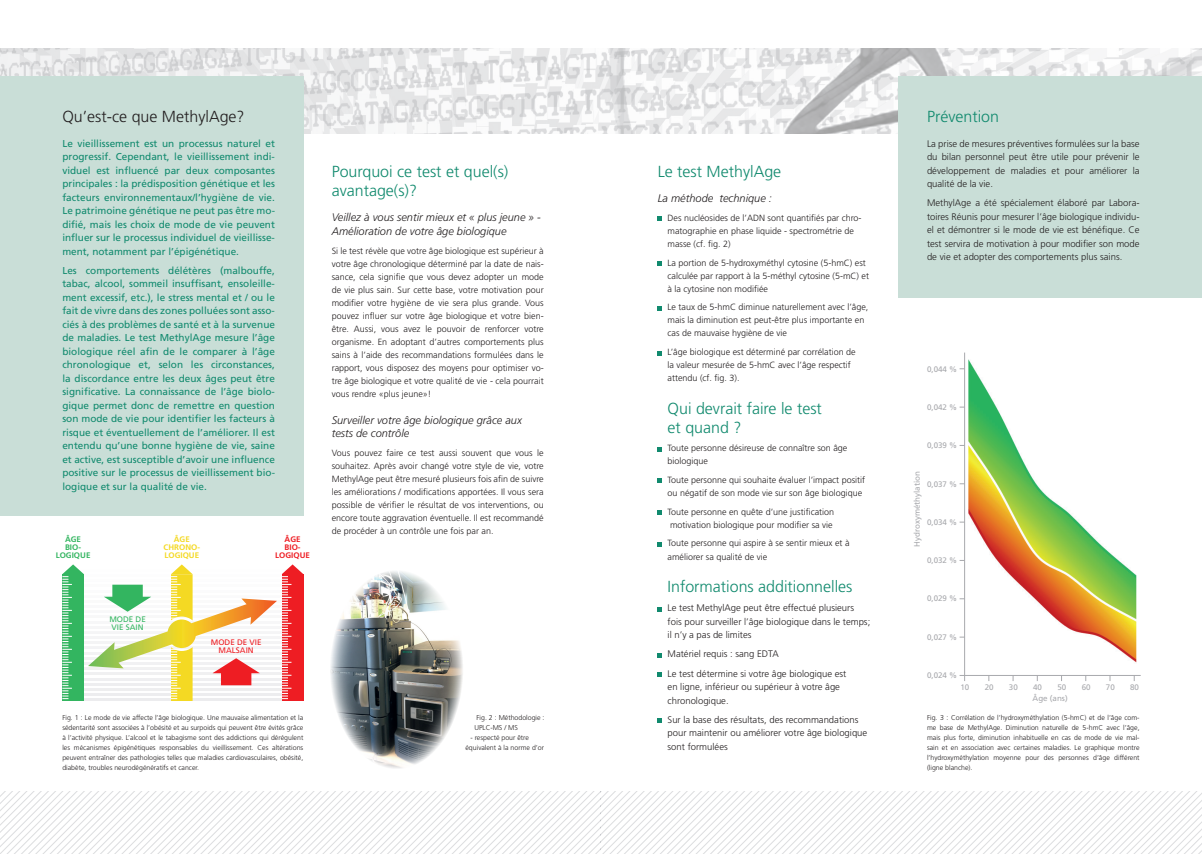
<style>
.page{position:relative;width:1202px;height:854px;background:#fff}
.page>*{position:absolute;margin:0;border:0;box-sizing:border-box;transform-origin:0 0}
.t1{font:300 16px/19px "Frutiger";color:#118a6e}
.t2{font:300 16px "Frutiger";color:#231f20}
.t3{font:italic 300 11px/13.5px "Frutiger";color:#231f20}
.t4{font:10px/13.5px "Frutiger";color:#118a6e;text-align:justify}
.t5{font:300 9.5px/13.5px "Frutiger";color:#231f20}
.t6{font:300 9px/13px "Frutiger";color:#231f20}
.t7{font:8px/11.1px "Frutiger";color:#a8a9ad}
.t8{font:700 8px/8px "Frutiger";color:#f4d923;text-align:center}
.t9{font:8px/8px "Frutiger";color:#ee1d23;text-align:center}
.t10{font:700 8px/8px "Frutiger";color:#33b560;text-align:center}
.t11{font:700 8px/8px "Frutiger";color:#ee1d23;text-align:center}
.t12{font:8px/8px "Frutiger";color:#33b560}
.t13{font:300 7px/10px "Frutiger";color:#231f20;text-align:justify}
</style>
<div class="page">
<img style="left:0;top:48px;width:1202px;height:85px">
<div style="left:0;top:77px;width:303px;height:439px;background:#c9ded7"></div>
<div style="left:899px;top:77px;width:303px;height:221px;background:#c9ded7"></div>
<svg style="left:658px;top:217px;width:4px;height:4px"></svg>
<svg style="left:658px;top:261px;width:4px;height:4px"></svg>
<svg style="left:658px;top:306px;width:4px;height:4px"></svg>
<svg style="left:658px;top:351px;width:4px;height:4px"></svg>
<svg style="left:658px;top:447px;width:4px;height:4px"></svg>
<svg style="left:658px;top:478px;width:4px;height:5px"></svg>
<svg style="left:658px;top:510px;width:4px;height:4px"></svg>
<svg style="left:658px;top:542px;width:4px;height:4px"></svg>
<svg style="left:658px;top:607px;width:4px;height:4px"></svg>
<svg style="left:658px;top:653px;width:4px;height:4px"></svg>
<svg style="left:658px;top:672px;width:4px;height:4px"></svg>
<svg style="left:658px;top:718px;width:4px;height:4px"></svg>
<svg style="left:0;top:791px;width:1202px;height:62px"></svg>
<img style="left:968px;top:359px;width:169px;height:304px">
<hr style="left:959px;top:674px;width:182px;height:1px;background:#a8a9ad">
<hr style="left:964px;top:352px;width:1px;height:328px;background:#a8a9ad">
<img style="left:330px;top:571px;width:133px;height:197px">
<svg style="left:62px;top:564px;width:241px;height:136px"></svg>
<h1 class="t2" style="left:62px;top:107px;width:184px">Qu’est-ce que MethylAge?</h1>
<p class="t4" style="left:62px;top:136px;width:214px">Le vieillissement est un processus naturel et progressif. Cependant, le vieillissement indi&shy;viduel est influencé par deux composantes principales : la prédisposition génétique et les facteurs environnementaux/l’hygiène de vie.<br>Le patrimoine génétique ne peut pas être mo&shy;difié, mais les choix de mode de vie peuvent influer sur le processus individuel de vieillisse&shy;ment, notamment par l’épigénétique.</p>
<p class="t4" style="left:62px;top:263px;width:214px">Les comportements délétères (malbouffe, tabac, alcool, sommeil insuffisant, ensoleille&shy;ment excessif, etc.), le stress mental et / ou le fait de vivre dans des zones polluées sont asso&shy;ciés à des problèmes de santé et à la survenue de maladies. Le test MethylAge mesure l’âge biologique réel afin de le comparer à l’âge chronologique et, selon les circonstances, la discordance entre les deux âges peut être significative. La connaissance de l’âge biolo&shy;gique permet donc de remettre en question son mode de vie pour identifier les facteurs à risque et éventuellement de l’améliorer. Il est entendu qu’une bonne hygiène de vie, saine et active, est susceptible d’avoir une influence positive sur le processus de vieillissement bio&shy;logique et sur la qualité de vie.</p>
<h1 class="t1" style="left:927px;top:106px;width:73px">Prévention</h1>
<p class="t5" style="left:927px;top:136px;width:214px;text-align:justify">La prise de mesures préventives formulées sur la base du bilan personnel peut être utile pour prévenir le développement de maladies et pour améliorer la qualité de la vie.</p>
<p class="t5" style="left:927px;top:196px;width:214px;text-align:justify">MethylAge a été spécialement élaboré par Labora&shy;toires Réunis pour mesurer l’âge biologique individu&shy;el et démontrer si le mode de vie est bénéfique. Ce test servira de motivation à pour modifier son mode de vie et adopter des comportements plus sains.</p>
<h1 class="t1" style="left:332px;top:162px;width:178px">Pourquoi ce test et quel(s) avantage(s)?</h1>
<p class="t3" style="left:332px;top:211px;width:211px">Veillez à vous sentir mieux et « plus jeune » -<br>Amélioration de votre âge biologique</p>
<p class="t6" style="left:332px;top:244px;width:214px;text-align:justify">Si le test révèle que votre âge biologique est supérieur à votre âge chronologique déterminé par la date de nais&shy;sance, cela signifie que vous devez adopter un mode de vie plus sain. Sur cette base, votre motivation pour modifier votre hygiène de vie sera plus grande. Vous pouvez influer sur votre âge biologique et votre bien&shy;être. Aussi, vous avez le pouvoir de renforcer votre organisme. En adoptant d’autres comportements plus sains à l’aide des recommandations formulées dans le rapport, vous disposez des moyens pour optimiser vo&shy;tre âge biologique et votre qualité de vie - cela pourrait vous rendre «plus jeune»!</p>
<p class="t3" style="left:332px;top:413px;width:192px">Surveiller votre âge biologique grâce aux tests de contrôle</p>
<p class="t6" style="left:332px;top:446px;width:214px;text-align:justify">Vous pouvez faire ce test aussi souvent que vous le souhaitez. Après avoir changé votre style de vie, votre MethylAge peut être mesuré plusieurs fois afin de suivre les améliorations / modifications apportées. Il vous sera possible de vérifier le résultat de vos interventions, ou encore toute aggravation éventuelle. Il est recommandé de procéder à un contrôle une fois par an.</p>
<h1 class="t1" style="left:658px;top:162px;width:125px">Le test MethylAge</h1>
<p class="t3" style="left:658px;top:192px;width:116px">La méthode technique :</p>
<p class="t6" style="left:668px;top:211px;width:195px">Des nucléosides de l’ADN sont quantifiés par chro&shy;matographie en phase liquide - spectrométrie de masse (cf. fig. 2)</p>
<p class="t6" style="left:668px;top:256px;width:203px">La portion de 5-hydroxyméthyl cytosine (5-hmC) est calculée par rapport à la 5-méthyl cytosine (5-mC) et à la cytosine non modifiée</p>
<p class="t6" style="left:668px;top:301px;width:202px">Le taux de 5-hmC diminue naturellement avec l’âge, mais la diminution est peut-être plus importante en cas de mauvaise hygiène de vie</p>
<p class="t6" style="left:668px;top:345px;width:190px">L’âge biologique est déterminé par corrélation de la valeur mesurée de 5-hmC avec l’âge respectif attendu (cf. fig. 3).</p>
<h1 class="t1" style="left:668px;top:398px;width:156px">Qui devrait faire le test et quand ?</h1>
<p class="t6" style="left:668px;top:441px;width:181px">Toute personne désireuse de connaître son âge biologique</p>
<p class="t6" style="left:668px;top:473px;width:199px">Toute personne qui souhaite évaluer l’impact positif ou négatif de son mode vie sur son âge biologique</p>
<p class="t6" style="left:668px;top:505px;width:168px">Toute personne en quête d’une justification motivation biologique pour modifier sa vie</p>
<p class="t6" style="left:668px;top:536px;width:183px">Toute personne qui aspire à se sentir mieux et à améliorer sa qualité de vie</p>
<h1 class="t1" style="left:668px;top:576px;width:186px">Informations additionnelles</h1>
<p class="t5" style="left:668px;top:601px;width:204px">Le test MethylAge peut être effectué plusieurs fois pour surveiller l’âge biologique dans le temps; il n’y a pas de limites</p>
<p class="t5" style="left:668px;top:644px;width:180px;line-height:19.2px">Matériel requis : sang EDTA<br>Le test détermine si votre âge biologique est</p>
<p class="t5" style="left:668px;top:679px;width:174px">en ligne, inférieur ou supérieur à votre âge chronologique.</p>
<p class="t5" style="left:668px;top:712px;width:201px">Sur la base des résultats, des recommandations pour maintenir ou améliorer votre âge biologique sont formulées</p>
<p class="t7" style="left:927px;top:363px;width:32px">0,044 %</p>
<p class="t7" style="left:927px;top:401px;width:32px">0,042 %</p>
<p class="t7" style="left:927px;top:439px;width:32px">0,039 %</p>
<p class="t7" style="left:911px;top:547px;width:78px;rotate:-90deg">Hydroxyméthylation</p>
<p class="t7" style="left:927px;top:478px;width:32px">0,037 %</p>
<p class="t7" style="left:927px;top:516px;width:32px">0,034 %</p>
<p class="t10" style="left:56px;top:535px;width:36px">ÂGE<br>BIO-<br>LOGIQUE</p>
<p class="t11" style="left:275px;top:535px;width:36px">ÂGE<br>BIO-<br>LOGIQUE</p>
<p class="t8" style="left:164px;top:535px;width:38px">ÂGE<br>CHRONO-<br>LOGIQUE</p>
<p class="t7" style="left:927px;top:554px;width:32px">0,032 %</p>
<p class="t7" style="left:927px;top:593px;width:32px">0,029 %</p>
<p class="t12" style="left:109px;top:615px;width:38px">MODE DE<br>VIE SAIN</p>
<p class="t7" style="left:927px;top:631px;width:32px">0,027 %</p>
<p class="t9" style="left:211px;top:638px;width:52px">MODE DE VIE<br>MALSAIN</p>
<p class="t7" style="left:927px;top:669px;width:32px">0,024 %</p>
<p class="t7" style="left:960px;top:681px;width:10px">10</p>
<p class="t7" style="left:1057px;top:681px;width:10px">50</p>
<p class="t7" style="left:1082px;top:681px;width:10px">60</p>
<p class="t7" style="left:1106px;top:681px;width:10px">70</p>
<p class="t7" style="left:1130px;top:681px;width:10px">80</p>
<p class="t7" style="left:985px;top:681px;width:10px">20</p>
<p class="t7" style="left:1009px;top:681px;width:10px">30</p>
<p class="t7" style="left:1033px;top:681px;width:37px">40<br>Âge (ans)</p>
<p class="t13" style="left:62px;top:712px;width:242px">Fig. 1 : Le mode de vie affecte l’âge biologique. Une mauvaise alimentation et la sédentarité sont associées à l’obésité et au surpoids qui peuvent être évités grâce à l’activité physique. L’alcool et le tabagisme sont des addictions qui dérégulent les mécanismes épigénétiques responsables du vieillissement. Ces altérations peuvent entraîner des pathologies telles que maladies cardiovasculaires, obésité, diabète, troubles neurodégénératifs et cancer.</p>
<p class="t13" style="left:927px;top:712px;width:214px">Fig. 3 : Corrélation de l’hydroxyméthylation (5-hmC) et de l’âge com&shy;me base de MethylAge. Diminution naturelle de 5-hmC avec l’âge, mais plus forte, diminution inhabituelle en cas de mode de vie mal&shy;sain et en association avec certaines maladies. Le graphique montre l’hydroxyméthylation moyenne pour des personnes d’âge différent (ligne blanche).</p>
<p class="t13" style="left:474px;top:712px;width:72px">Fig. 2 : Méthodologie :<br>UPLC-MS / MS</p>
<p class="t13" style="left:465px;top:732px;width:80px;text-indent:5px">- respecté pour être équivalent à la norme d’or</p>
</div>
